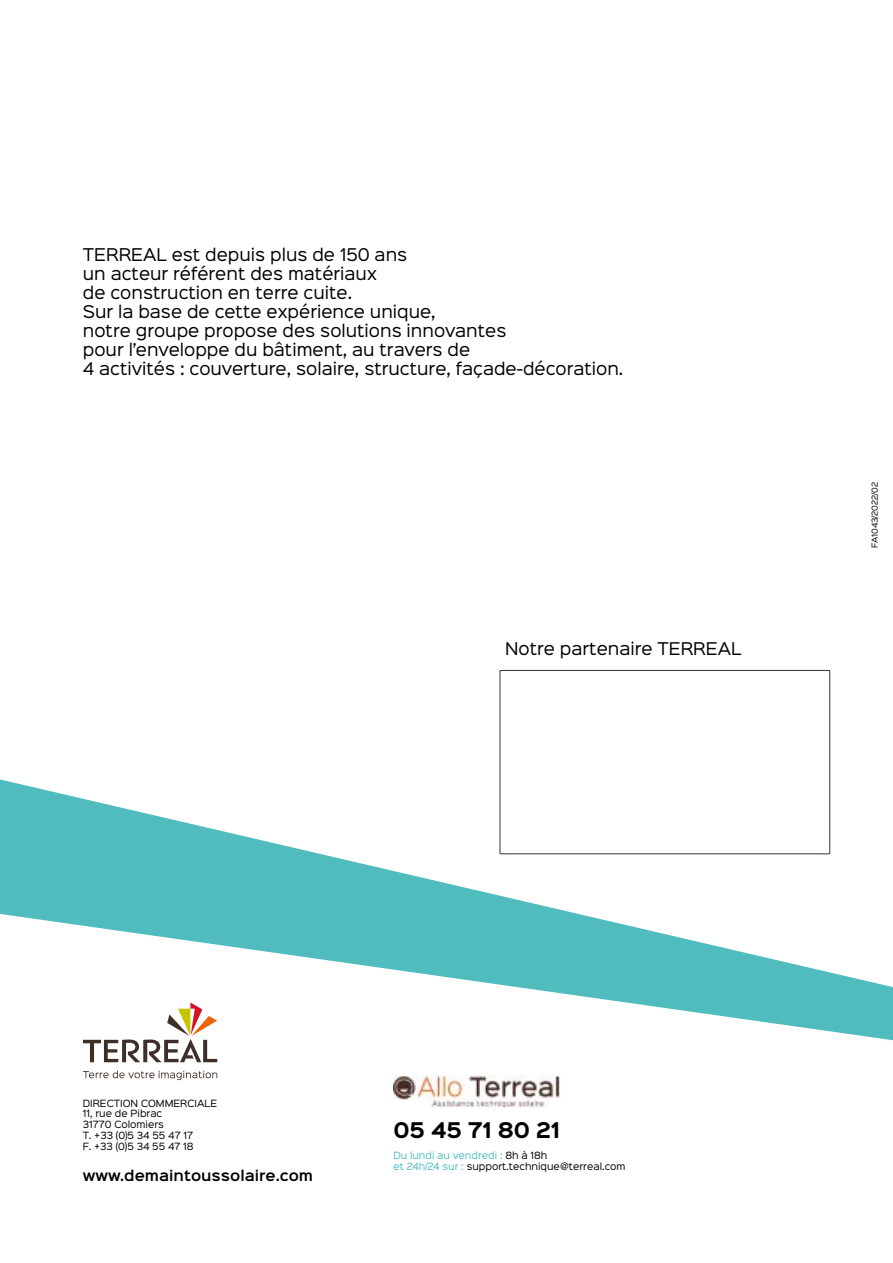
<style>
.page{position:relative;width:893px;height:1263px;background:#fff}
.page>*{position:absolute;margin:0;border:0;box-sizing:border-box;transform-origin:0 0}
.t1{font:700 19.5px "Sinkin Sans 700";color:#000}
.t2{font:15.9px/19px "Sinkin Sans 400";color:#000}
.t3{font:600 13.5px "Sinkin Sans 600";color:#000}
.t4{font:9px/10.8px "Sinkin Sans 400";color:#000}
.t5{font:7.5px "Sinkin Sans 400";color:#000}
.s1{color:#50bcbd}
</style>
<div class="page">
<svg style="left:0;top:779px;width:893px;height:261px"></svg>
<svg style="left:83px;top:1071px;width:134px;height:9px"></svg>
<svg style="left:83px;top:1002px;width:134px;height:60px"></svg>
<img style="left:393px;top:1075px;width:167px;height:32px">
<div style="left:500px;top:670px;width:330px;height:184px;background:#fff"></div>
<div style="left:500px;top:670px;width:330px;height:184px;border:1px solid #402f29"></div>
<p class="t2" style="left:83px;top:243px;width:542px">TERREAL est depuis plus de 150 ans<br>un acteur référent des matériaux<br>de construction en terre cuite.<br>Sur la base de cette expérience unique,<br>notre groupe propose des solutions innovantes<br>pour l’enveloppe du bâtiment, au travers de<br>4 activités : couverture, solaire, structure, façade-décoration.</p>
<p class="t2" style="left:505px;top:638px;width:238px">Notre partenaire TERREAL</p>
<p class="t5" style="left:868px;top:548px;width:67px;rotate:-90deg">FA1043/2022/02</p>
<p class="t4" style="left:83px;top:1097px;width:136px">DIRECTION COMMERCIALE<br>11, rue de Pibrac<br>31770 Colomiers<br>T. +33 (0)5 34 55 47 17<br>F. +33 (0)5 34 55 47 18</p>
<p class="t3" style="left:83px;top:1163px;width:232px">www.demaintoussolaire.com</p>
<p class="t1" style="left:393px;top:1120px;width:168px">05 45 71 80 21</p>
<p class="t4" style="left:393px;top:1149px;width:234px"><span class="s1">Du lundi au vendredi :</span> 8h à 18h<br><span class="s1">et 24h/24 sur :</span> support.technique@terreal.com</p>
</div>
